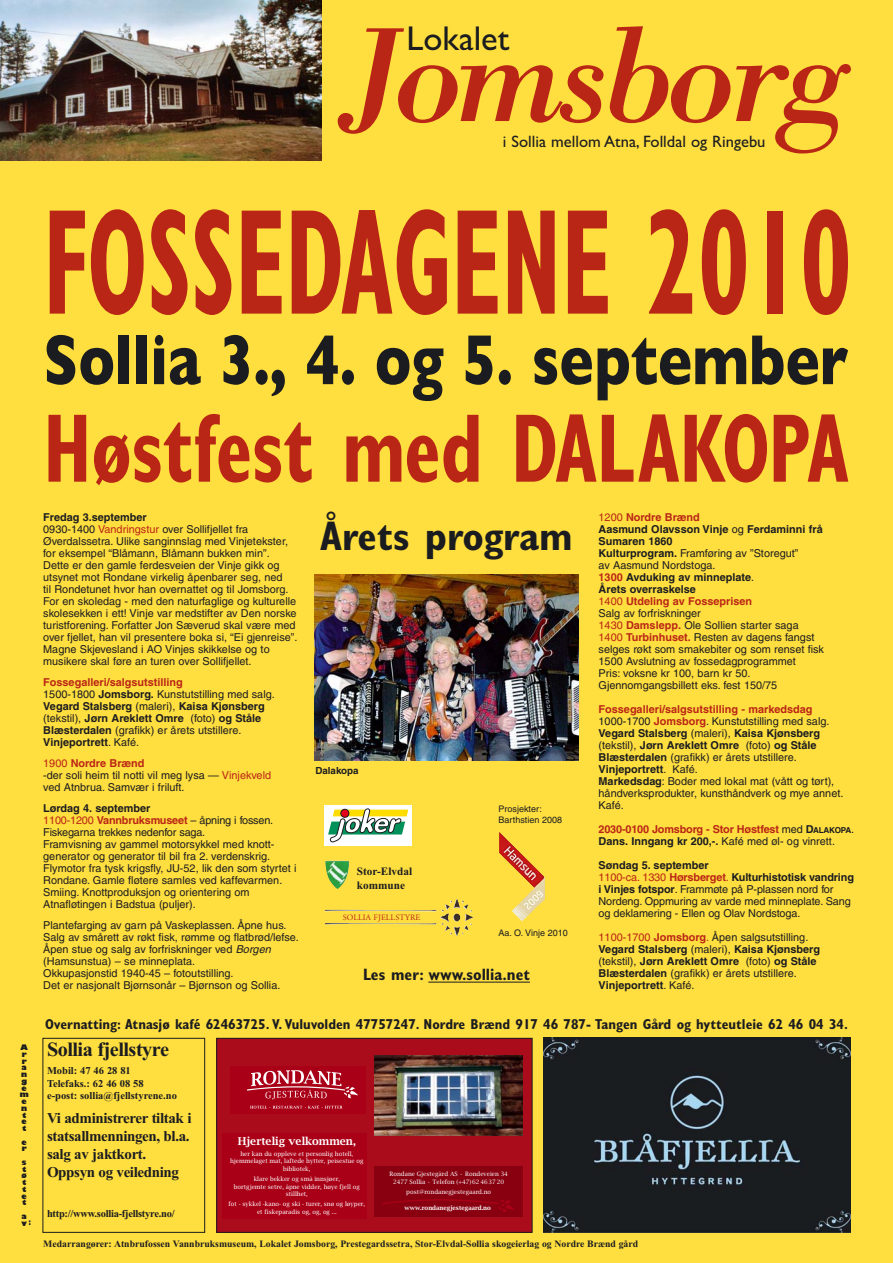
<style>
.page{position:relative;width:893px;height:1263px;background:#ffde3f}
.page>*{position:absolute;margin:0;border:0;box-sizing:border-box;transform-origin:0 0}
.t1{font:700 condensed 150.75px "Gill Sans";color:#ba2616;scale:.65 1}
.t2{font:italic 138.75px "Bodoni";letter-spacing:-.05em;color:#ba2616}
.t3{font:700 condensed 97.8px "Gill Sans";letter-spacing:-.005em;color:#ba2616;scale:.8 1}
.t4{font:700 71.7px "Gill Sans";color:#1b1c20;scale:.8 1}
.t5{font:700 condensed 41.25px "Gill Sans";color:#1b1c20}
.t6{font:34.5px "Gill Sans";color:#1b1c20}
.t7{font:700 20.25px "Times New Roman";letter-spacing:-.025em;color:#1b1c20}
.t8{font:16.5px "Gill Sans";color:#1b1c20}
.t9{font:700 condensed 16.5px "Gill Sans";color:#1b1c20}
.t10{font:700 15px/18px "Times New Roman";letter-spacing:-.025em;color:#1b1c20}
.t11{font:700 condensed 14.4px "Gill Sans";color:#1b1c20}
.t12{font:700 11.25px/13.5px "Times New Roman";color:#1b1c20}
.t13{font:10.8px/12px "Helvetica";color:#1b1c20}
.t14{font:700 10.8px/12px "Helvetica";letter-spacing:-.015em;color:#ba2616}
.t15{font:10.8px "Lucida Bright Demi+YVXDLN";color:#fff}
.t16{font:700 10.5px/12.6px "Times New Roman";color:#1b1c20}
.t17{font:700 10.5px "Times New Roman";letter-spacing:-.025em;color:#1b1c20}
.t18{font:700 9.75px "Times New Roman";color:#1b1c20}
.t19{font:700 9.75px "Helvetica";color:#1b1c20}
.t20{font:9px/11.2px "Helvetica";color:#1b1c20}
.t21{font:8.25px "Adobe Garamond";letter-spacing:.015em;color:#ba2616}
.t22{font:800 7.5px/6.8px "Gill Sans";color:#1b1c20}
.t23{font:800 condensed 7.5px "Gill Sans";color:#1b1c20}
.t24{font:6px/7.8px "Lucida Bright+BMVJUF";color:#fff;text-align:center}
.t25{font:6px/7.6px "Lucida Bright+OVEMTR";color:#fff;text-align:center}
.t26{font:6px "Lucida Bright Demi+ZVYSEI";color:#fff}
.s1{font-weight:700}
.s2{color:#ba2616}
.s3{font-weight:700;color:#ba2616}
.s4{font-style:italic}
.s5{font-weight:400;color:#1b1c20}
.s6{color:#1b1c20}
.s7{font-size:8.1px;color:#1b1c20}
</style>
<div class="page">
<img style="left:315px;top:574px;width:263px;height:187px">
<img style="left:0;top:0;width:321px;height:160px">
<div style="left:43px;top:1038px;width:162px;height:195px;border:1px solid #1b1c20"></div>
<div style="left:217px;top:1038px;width:315px;height:194px;background:#ab0c1b"></div>
<div style="left:216px;top:1038px;width:317px;height:195px;border:1px solid #1b1c20"></div>
<hr style="left:428px;top:982px;width:102px;height:1px;background:#1b1c20">
<svg style="left:325px;top:860px;width:25px;height:4px"></svg>
<img style="left:325px;top:861px;width:24px;height:28px">
<img style="left:544px;top:1038px;width:306px;height:195px">
<img style="left:324px;top:899px;width:149px;height:33px">
<img style="left:499px;top:832px;width:46px;height:89px">
<div style="left:324px;top:805px;width:88px;height:41px;background:#fff"></div>
<svg style="left:328px;top:808px;width:80px;height:34px"></svg>
<div style="left:230px;top:1066px;width:135px;height:48px;background:#aa0017"></div>
<svg style="left:250px;top:1105px;width:93px;height:4px"></svg>
<svg style="left:247px;top:1070px;width:111px;height:29px"></svg>
<div style="left:222px;top:1133px;width:145px;height:86px;background:#aa0017"></div>
<div style="left:374px;top:1166px;width:149px;height:50px;background:#890010"></div>
<svg style="left:382px;top:1199px;width:133px;height:12px"></svg>
<img style="left:374px;top:1055px;width:149px;height:81px">
<h2 class="t2" style="left:334px;top:26px;width:517px">Jomsborg</h2>
<h3 class="t6" style="left:406px;top:27px;width:104px">Lokalet</h3>
<h3 class="t8" style="left:503px;top:136px;width:264px">i Sollia mellom Atna, Folldal og Ringebu</h3>
<p class="t22" style="left:20px;top:1044px;width:10px;text-align:center">A r r a n g e m e n t e t</p>
<p class="t22" style="left:22px;top:1139px;width:7px">e r</p>
<p class="t22" style="left:22px;top:1159px;width:7px;text-align:justify">s t ø t t e t</p>
<p class="t22" style="left:22px;top:1213px;width:7px">a v</p>
<p class="t23" style="left:29px;top:1219px;width:4px">:</p>
<h1 class="t1" style="left:43px;top:211px;width:1245px">FOSSEDAGENE 2010</h1>
<h3 class="t4" style="left:43px;top:335px;width:1007px">Sollia 3., 4. og 5. september</h3>
<h3 class="t3" style="left:43px;top:415px;width:1008px">Høstfest med DALAKOPA</h3>
<p class="t13" style="left:43px;top:512px;width:256px"><span class="s1">Fredag 3.september<br></span>0930-1400 <span class="s2">Vandringstur</span> over Sollifjellet fra Øverdalssetra. Ulike sanginnslag med Vinjetekster, for eksempel “Blåmann, Blåmann bukken min”.<br>Dette er den gamle ferdesveien der Vinje gikk og utsynet mot Rondane virkelig åpenbarer seg, ned<br>til Rondetunet hvor han overnattet og til Jomsborg.<br>For en skoledag - med den naturfaglige og kulturelle skolesekken i ett! Vinje var medstifter av Den norske turistforening. Forfatter Jon Sæverud skal være med over fjellet, han vil presentere boka si, “Ei gjenreise”.<br>Magne Skjevesland i AO Vinjes skikkelse og to musikere skal føre an turen over Sollifjellet.</p>
<p class="t13" style="left:43px;top:677px;width:233px"><span class="s3">Fossegalleri/salgsutstilling<br></span>1500-1800 <span class="s1">Jomsborg.</span> Kunstutstilling med salg.<br><span class="s1">Vegard Stalsberg</span> (maleri), <span class="s1">Kaisa Kjønsberg </span>(tekstil), <span class="s1">Jørn Areklett Omre</span> (foto) <span class="s1">og Ståle Blæsterdalen</span> (grafikk) er årets utstillere.<br><span class="s1">Vinjeportrett</span>. Kafé.</p>
<p class="t13" style="left:43px;top:758px;width:229px"><span class="s2">1900</span> <span class="s3">Nordre Brænd<br></span>-der soli heim til notti vil meg lysa — <span class="s2">Vinjekveld </span>ved Atnbrua. Samvær i friluft.</p>
<p class="t13" style="left:43px;top:803px;width:255px"><span class="s1">Lørdag 4. september<br></span><span class="s2">1100-1200</span> <span class="s3">Vannbruksmuseet</span> – åpning i fossen.<br>Fiskegarna trekkes nedenfor saga.<br>Framvisning av gammel motorsykkel med knott&shy;generator og generator til bil fra 2. verdenskrig.<br>Flymotor fra tysk krigsfly, JU-52, lik den som styrtet i Rondane. Gamle fløtere samles ved kaffe varmen.<br>Smiing. Knottproduksjon og orientering om Atnafløtingen i Badstua (puljer).</p>
<p class="t13" style="left:43px;top:920px;width:257px">Plantefarging av garn på Vaskeplassen. Åpne hus.<br>Salg av smårett av røkt fisk, rømme og flatbrød/lefse.<br>Åpen stue og salg av forfriskninger ved <span class="s4">Borgen </span>(Hamsunstua) – se minneplata.<br>Okkupasjonstid 1940-45 – fotoutstilling.<br>Det er nasjonalt Bjørnsonår – Bjørnson og Sollia.</p>
<h3 class="t5" style="left:320px;top:522px;width:254px">Årets program</h3>
<p class="t19" style="left:315px;top:767px;width:45px">Dalakopa</p>
<p class="t12" style="left:357px;top:866px;width:57px">Stor-Elvdal kommune</p>
<p class="t21" style="left:343px;top:914px;width:79px">SOLLIA FJELLSTYRE</p>
<p class="t20" style="left:499px;top:804px;width:65px">Prosjekter:<br>Barthstien 2008</p>
<p class="t20" style="left:499px;top:928px;width:71px">Aa. O. Vinje 2010</p>
<h3 class="t9" style="left:363px;top:969px;width:168px">Les mer: www.sollia.net</h3>
<p class="t13" style="left:599px;top:512px;width:227px"><span class="s2">1200</span> <span class="s3">Nordre Brænd<br></span><span class="s1">Aasmund Olavsson Vinje</span> og <span class="s1">Ferdaminni frå<br>Sumaren 1860<br>Kulturprogram.</span> Framføring av ”Storegut”<br>av Aasmund Nordstoga.<br><span class="s3">1300</span> <span class="s1">Avduking av minneplate</span>.<br><span class="s1">Årets overraskelse<br></span><span class="s2">1400</span> <span class="s3">Utdeling av Fosseprisen<br></span>Salg av forfriskninger<br><span class="s2">1430</span> <span class="s3">Damslepp.</span> Ole Sollien starter saga<br><span class="s2">1400</span> <span class="s3">Turbinhuset.</span> Resten av dagens fangst selges røkt som smakebiter og som renset fisk<br>1500 Avslutning av fossedagprogrammet<br>Pris: voksne kr 100, barn kr 50.<br>Gjennomgangsbillett eks. fest 150/75</p>
<p class="t13" style="left:599px;top:704px;width:246px"><span class="s3">Fossegalleri/salgsutstilling - markedsdag </span>1000-1700 <span class="s3">Jomsborg</span>. Kunstutstilling med salg.<br><span class="s1">Vegard Stalsberg</span> (maleri), <span class="s1">Kaisa Kjønsberg </span>(tekstil), <span class="s1">Jørn Areklett Omre</span> (foto) <span class="s1">og Ståle Blæsterdalen</span> (grafikk) er årets utstillere.<br><span class="s1">Vinjeportrett</span>. Kafé.<br><span class="s1">Markedsdag</span>: Boder med lokal mat (vått og tørt), håndverksprodukter, kunsthåndverk og mye annet.<br>Kafé.</p>
<p class="t14" style="left:599px;top:824px;width:257px">2030-0100 Jomsborg - Stor Høstfest <span class="s5">med</span> <span class="s6">D</span><span class="s7">ALAKOPA</span><span class="s5">.<br></span><span class="s6">Dans. Inngang kr 200,-.</span> <span class="s5">Kafé med øl- og vinrett.</span></p>
<p class="t13" style="left:599px;top:860px;width:257px"><span class="s1">Søndag 5. september<br></span><span class="s2">1100-ca. 1330</span> <span class="s3">Hørsberget</span><span class="s2">.</span> <span class="s1">Kulturhistotisk vandring i Vinjes fotspor</span>. Frammøte på P-plassen nord for Nordeng. Oppmuring av varde med minneplate. Sang og deklamering - Ellen og Olav Nordstoga.</p>
<p class="t13" style="left:599px;top:932px;width:223px"><span class="s2">1100-1700</span> <span class="s3">Jomsborg</span><span class="s2">.</span> Åpen salgsutstilling.<br><span class="s1">Vegard Stalsberg</span> (maleri), <span class="s1">Kaisa Kjønsberg </span>(tekstil), <span class="s1">Jørn Areklett Omre</span> (foto) <span class="s1">og Ståle Blæsterdalen</span> (grafikk) er årets utstillere.<br><span class="s1">Vinjeportrett</span>. Kafé.</p>
<h3 class="t11" style="left:45px;top:1019px;width:804px">Overnatting: Atnasjø kafé 62463725. V. Vuluvolden 47757247. Nordre Brænd 917 46 787- Tangen Gård og hytteutleie 62 46 04 34.</h3>
<h3 class="t7" style="left:47px;top:1043px;width:123px">Sollia fjellstyre</h3>
<p class="t16" style="left:47px;top:1065px;width:131px">Mobil: 47 46 28 81<br>Telefaks.: 62 46 08 58<br>e-post: sollia@fjellstyrene.no</p>
<h3 class="t10" style="left:47px;top:1111px;width:146px">Vi administrerer tiltak i statsallmenningen, bl.a. salg av jaktkort.<br>Oppsyn og veiledning</h3>
<p class="t17" style="left:47px;top:1210px;width:129px">http://www.sollia-fjellstyre.no/</p>
<p class="t15" style="left:238px;top:1136px;width:119px">Hjertelig velkommen,</p>
<p class="t24" style="left:230px;top:1150px;width:135px">her kan du oppleve et personlig hotell, hjemmelaget mat, laftede hytter, peisestue og bibliotek,</p>
<p class="t24" style="left:234px;top:1175px;width:127px">klare bekker og små innsjøer,<br>bortgjemte setre, åpne vidder, høye fjell og stillhet,</p>
<p class="t24" style="left:229px;top:1200px;width:138px">fot - sykkel -kano- og ski - turer, snø og løyper, et fiskeparadis og, og, og ...</p>
<p class="t26" style="left:404px;top:1206px;width:88px">www.rondanegjestegaard.no</p>
<p class="t25" style="left:389px;top:1171px;width:120px">Rondane Gjestegård AS • Rondeveien 34<br>2477 Sollia • Telefon (+47) 62 46 37 20</p>
<p class="t25" style="left:406px;top:1188px;width:86px">post@rondanegjestegaard.no</p>
<p class="t18" style="left:43px;top:1240px;width:596px">Medarrangører: Atnbrufossen Vannbruksmuseum, Lokalet Jomsborg, Prestegardssetra, Stor-Elvdal-Sollia skogeierlag og Nordre Brænd gård</p>
</div>
